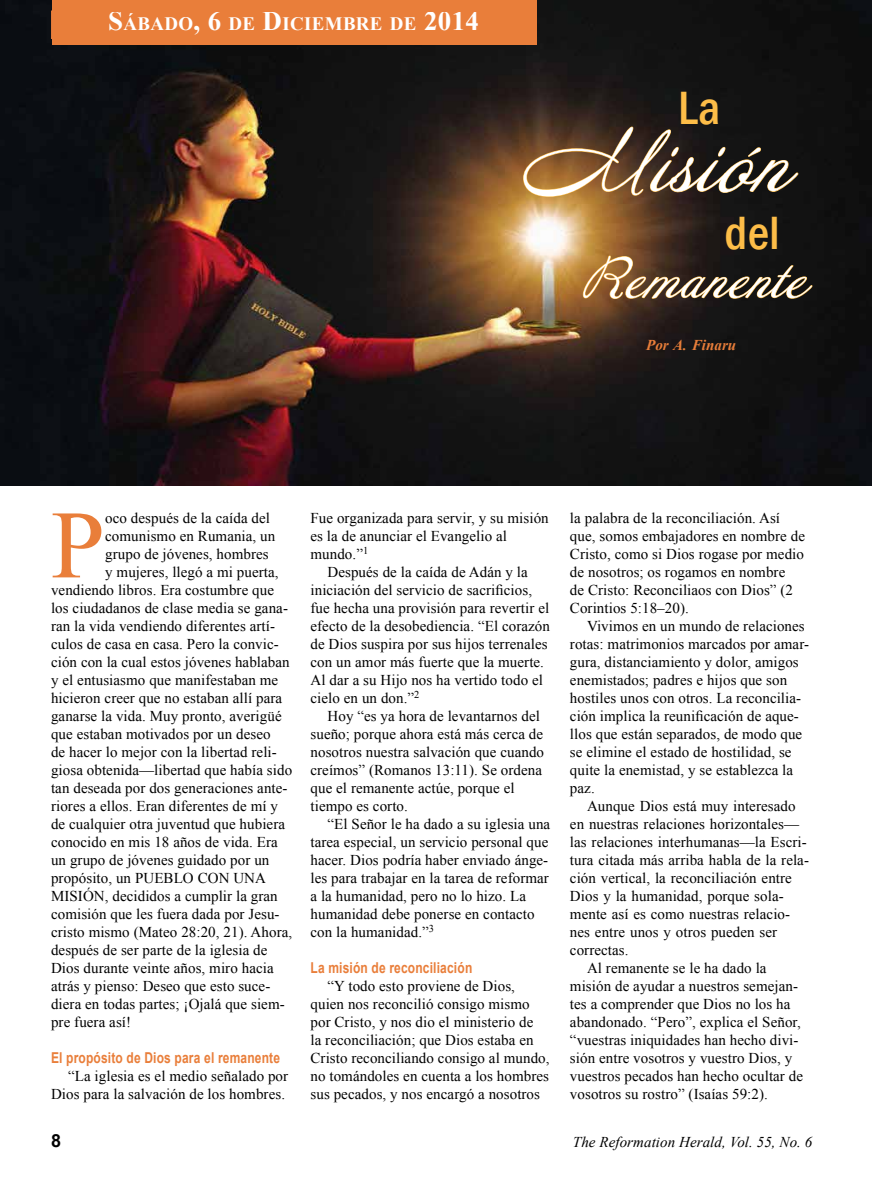
<style>
.page{position:relative;width:872px;height:1188px;background:#fff}
.page>*{position:absolute;margin:0;border:0;box-sizing:border-box;transform-origin:0 0}
.t1{font:96.6px "Times New Roman";color:#e97e3a}
.t2{font:78px "Annabelle";letter-spacing:.005em;color:#fff}
.t3{font:51px "Annabelle";letter-spacing:.005em;color:#fff}
.t4{font:500 condensed 48px "Franklin Gothic";color:#fdbd48}
.t5{font:700 18.9px "Times New Roman";letter-spacing:.02em;color:#fff}
.t6{font:700 18px "Arial";color:#000}
.t7{font:15px/18px "Times New Roman";letter-spacing:.005em;color:#000}
.t8{font:700 15px "Arial";letter-spacing:.015em;color:#e97e3a;scale:.8 1}
.t9{font:italic 15px "Times New Roman";letter-spacing:.005em;color:#000}
.t10{font:italic 700 15px "Times New Roman";letter-spacing:.005em;color:#e97e3a}
.s1{font-size:27px}
</style>
<div class="page">
<img style="left:0;top:0;width:872px;height:486px">
<div style="left:52px;top:0;width:484px;height:44px;background:#e97e3a"></div>
<svg style="left:522px;top:126px;width:277px;height:79px;background:#563e23"></svg>
<svg style="left:582px;top:235px;width:231px;height:64px;background:#563e22"></svg>
<p class="t5" style="left:108px;top:11px;width:372px"><span class="s1">S</span>ÁBADO<span class="s1">, 6</span> DE <span class="s1">D</span>ICIEMBRE DE <span class="s1">2014</span></p>
<h3 class="t4" style="left:678px;top:77px;width:43px">La</h3>
<h2 class="t2" style="left:521px;top:114px;width:270px">Misión</h2>
<h3 class="t4" style="left:724px;top:202px;width:57px">del</h3>
<h3 class="t3" style="left:582px;top:247px;width:226px">Remanente</h3>
<p class="t10" style="left:646px;top:335px;width:92px">Por A. Finaru</p>
<h1 class="t1" style="left:51px;top:480px;width:55px">P</h1>
<p class="t7" style="left:105px;top:509px;width:166px">oco después de la caída del</p>
<p class="t7" style="left:105px;top:527px;width:172px">comunismo en Rumania, un</p>
<p class="t7" style="left:105px;top:545px;width:165px">grupo de jóvenes, hombres</p>
<p class="t7" style="left:105px;top:563px;width:175px">y mujeres, llegó a mi puerta,</p>
<p class="t7" style="left:51px;top:581px;width:224px">vendiendo libros. Era costumbre que</p>
<p class="t7" style="left:51px;top:599px;width:238px">los ciudadanos de clase media se gana-</p>
<p class="t7" style="left:51px;top:617px;width:225px">ran la vida vendiendo diferentes artí-</p>
<p class="t7" style="left:51px;top:635px;width:229px">culos de casa en casa. Pero la convic-</p>
<p class="t7" style="left:51px;top:653px;width:240px">ción con la cual estos jóvenes hablaban</p>
<p class="t7" style="left:51px;top:671px;width:229px">y el entusiasmo que manifestaban me</p>
<p class="t7" style="left:51px;top:689px;width:233px">hicieron creer que no estaban allí para</p>
<p class="t7" style="left:51px;top:707px;width:232px">ganarse la vida. Muy pronto, averigüé</p>
<p class="t7" style="left:51px;top:725px;width:221px">que estaban motivados por un deseo</p>
<p class="t7" style="left:51px;top:743px;width:227px">de hacer lo mejor con la libertad reli-</p>
<p class="t7" style="left:51px;top:761px;width:243px">giosa obtenida—libertad que había sido</p>
<p class="t7" style="left:51px;top:779px;width:238px">tan deseada por dos generaciones ante-</p>
<p class="t7" style="left:51px;top:797px;width:228px">riores a ellos. Eran diferentes de mí y</p>
<p class="t7" style="left:51px;top:815px;width:235px">de cualquier otra juventud que hubiera</p>
<p class="t7" style="left:51px;top:833px;width:228px">conocido en mis 18 años de vida. Era</p>
<p class="t7" style="left:51px;top:851px;width:220px">un grupo de jóvenes guidado por un</p>
<p class="t7" style="left:51px;top:869px;width:216px">propósito, un PUEBLO CON UNA</p>
<p class="t7" style="left:51px;top:887px;width:228px">MISIÓN, decididos a cumplir la gran</p>
<p class="t7" style="left:51px;top:905px;width:230px">comisión que les fuera dada por Jesu-</p>
<p class="t7" style="left:51px;top:923px;width:243px">cristo mismo (Mateo 28:20, 21). Ahora,</p>
<p class="t7" style="left:51px;top:941px;width:218px">después de ser parte de la iglesia de</p>
<p class="t7" style="left:51px;top:959px;width:224px">Dios durante veinte años, miro hacia</p>
<p class="t7" style="left:51px;top:977px;width:221px">atrás y pienso: Deseo que esto suce-</p>
<p class="t7" style="left:51px;top:995px;width:235px">diera en todas partes; ¡Ojalá que siem-</p>
<p class="t7" style="left:51px;top:1013px;width:82px">pre fuera así!</p>
<p class="t8" style="left:51px;top:1048px;width:288px">El propósito de Dios para el remanente</p>
<p class="t7" style="left:51px;top:1067px;width:239px;text-align:right">“La iglesia es el medio señalado por<br>Dios para la salvación de los hombres.</p>
<p class="t7" style="left:310px;top:509px;width:240px">Fue organizada para servir, y su misión es la de anunciar el Evangelio al mundo.”<sup>1</sup></p>
<p class="t7" style="left:310px;top:563px;width:241px;text-indent:17px">Después de la caída de Adán y la iniciación del servicio de sacrificios, fue hecha una provisión para revertir el efecto de la desobediencia. “El corazón de Dios suspira por sus hijos terrenales con un amor más fuerte que la muerte.<br>Al dar a su Hijo nos ha vertido todo el cielo en un don.”<sup>2</sup></p>
<p class="t7" style="left:310px;top:707px;width:235px;text-indent:17px">Hoy “es ya hora de levantarnos del sueño; porque ahora está más cerca de nosotros nuestra salvación que cuando creímos” (Romanos 13:11). Se ordena que el remanente actúe, porque el tiempo es corto.</p>
<p class="t7" style="left:310px;top:815px;width:241px;text-indent:17px">“El Señor le ha dado a su iglesia una tarea especial, un servicio personal que hacer. Dios podría haber enviado ánge&shy;les para trabajar en la tarea de reformar a la humanidad, pero no lo hizo. La humanidad debe ponerse en contacto con la humanidad.”<sup>3</sup></p>
<p class="t8" style="left:310px;top:958px;width:204px">La misión de reconciliación</p>
<p class="t7" style="left:310px;top:977px;width:241px;text-indent:17px">“Y todo esto proviene de Dios, quien nos reconcilió consigo mismo por Cristo, y nos dio el ministerio de<br>la reconciliación; que Dios estaba en Cristo reconciliando consigo al mundo, no tomándoles en cuenta a los hombres sus pecados, y nos encargó a nosotros</p>
<p class="t7" style="left:570px;top:509px;width:237px">la palabra de la reconciliación. Así que, somos embajadores en nombre de Cristo, como si Dios rogase por medio de nosotros; os rogamos en nombre<br>de Cristo: Reconciliaos con Dios” (2<br>Corintios 5:18–20).</p>
<p class="t7" style="left:570px;top:617px;width:240px;text-indent:17px">Vivimos en un mundo de relaciones rotas: matrimonios marcados por amar&shy;gura, distanciamiento y dolor, amigos enemistados; padres e hijos que son hostiles unos con otros. La reconcilia&shy;ción implica la reunificación de aque&shy;llos que están separados, de modo que se elimine el estado de hostilidad, se quite la enemistad, y se establezca la paz.</p>
<p class="t7" style="left:587px;top:797px;width:210px">Aunque Dios está muy interesado</p>
<p class="t7" style="left:570px;top:815px;width:231px">en nuestras relaciones horizontales—</p>
<p class="t7" style="left:570px;top:833px;width:238px">las relaciones interhumanas—la Escri-</p>
<p class="t7" style="left:570px;top:851px;width:240px">tura citada más arriba habla de la rela-</p>
<p class="t7" style="left:570px;top:869px;width:223px">ción vertical, la reconciliación entre</p>
<p class="t7" style="left:570px;top:887px;width:215px">Dios y la humanidad, porque sola-</p>
<p class="t7" style="left:570px;top:905px;width:222px">mente así es como nuestras relacio-</p>
<p class="t7" style="left:570px;top:923px;width:209px">nes entre unos y otros pueden ser</p>
<p class="t7" style="left:570px;top:941px;width:60px">correctas.</p>
<p class="t7" style="left:587px;top:959px;width:181px">Al remanente se le ha dado la</p>
<p class="t7" style="left:570px;top:977px;width:230px">misión de ayudar a nuestros semejan-</p>
<p class="t7" style="left:570px;top:995px;width:222px">tes a comprender que Dios no los ha</p>
<p class="t7" style="left:570px;top:1013px;width:232px">abandonado. “Pero”, explica el Señor,</p>
<p class="t7" style="left:570px;top:1031px;width:230px">“vuestras iniquidades han hecho divi-</p>
<p class="t7" style="left:570px;top:1049px;width:224px">sión entre vosotros y vuestro Dios, y</p>
<p class="t7" style="left:570px;top:1067px;width:235px">vuestros pecados han hecho ocultar de</p>
<p class="t7" style="left:570px;top:1085px;width:199px">vosotros su rostro” (Isaías 59:2).</p>
<p class="t6" style="left:51px;top:1129px;width:12px">8</p>
<p class="t9" style="left:573px;top:1132px;width:241px">The Reformation Herald, Vol. 55, No. 6</p>
</div>
